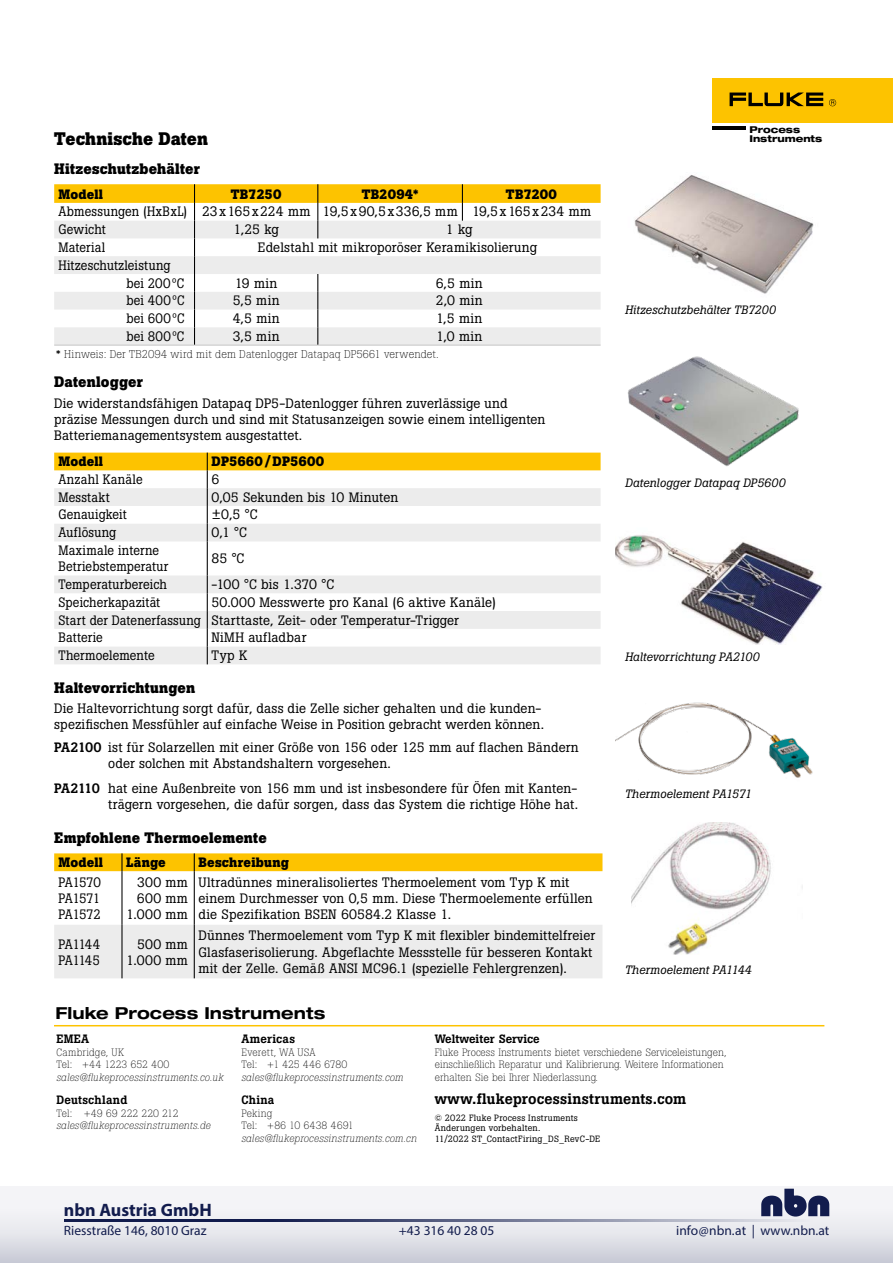
<style>
.page{position:relative;width:893px;height:1263px;background:#fff}
.page>*{position:absolute;margin:0;border:0;box-sizing:border-box;transform-origin:0 0}
.t1{font:700 18px "Boton Pro";letter-spacing:.005em;color:#000}
.t2{font:700 18px "Myriad Pro";color:#121c4d}
.t3{font:700 expanded 16.5px "Helvetica Neue LT Std";letter-spacing:.005em;color:#000}
.t4{font:700 15px "Boton Pro";letter-spacing:.01em;color:#000}
.t5{font:500 15px "Boton Pro";letter-spacing:.01em;color:#000}
.t6{font:13.5px/16.2px "Boton Pro";letter-spacing:.01em;color:#000}
.t7{font:13.5px/16.2px "Boton Pro";letter-spacing:.01em;color:#000;scale:.95 1}
.t8{font:700 13.5px "Boton Pro";letter-spacing:.015em;color:#000}
.t9{font:13.5px "Myriad Pro";color:#121c4d}
.t10{font:13.5px/16.2px "Boton Pro";letter-spacing:.03em;color:#000;text-align:right}
.t11{font:13.5px "Boton Pro";letter-spacing:-.01em;color:#000}
.t12{font:13.5px "Boton Pro";letter-spacing:.03em;color:#000;scale:.95 1}
.t13{font:13.5px/16.2px "Boton Pro";letter-spacing:-.045em;color:#000;scale:.95 1}
.t14{font:italic 12px "Boton Pro";letter-spacing:.005em;color:#000}
.t15{font:500 12px "Boton Pro";letter-spacing:.015em;color:#000}
.t16{font:300 11.25px "Boton Pro";letter-spacing:.005em;color:#000}
.t17{font:300 10.5px/12.6px "Boton Pro";color:#000}
.t18{font:italic 300 10.5px "Boton Pro";letter-spacing:.025em;color:#000}
.t19{font:800 expanded 9.45px/8.7px "Helvetica Neue LT Std";letter-spacing:-.005em;color:#000}
.t20{font:9px/10.8px "Boton Pro";letter-spacing:.025em;color:#000}
.s1{font-weight:400}
.s2{font-weight:500}
</style>
<div class="page">
<img style="left:615px;top:702px;width:198px;height:76px">
<svg style="left:54px;top:184px;width:547px;height:161px"></svg>
<hr style="left:54px;top:345px;width:141px;height:1px;background:#c5c6c6">
<hr style="left:195px;top:345px;width:123px;height:1px;background:#c5c6c6">
<hr style="left:318px;top:345px;width:144px;height:1px;background:#c5c6c6">
<hr style="left:462px;top:345px;width:139px;height:1px;background:#c5c6c6">
<svg style="left:54px;top:541px;width:547px;height:123px"></svg>
<svg style="left:54px;top:453px;width:547px;height:88px"></svg>
<hr style="left:207px;top:541px;width:1px;height:34px;background:#000">
<svg style="left:207px;top:575px;width:1px;height:89px"></svg>
<div style="left:54px;top:925px;width:548px;height:53px;background:#ececec"></div>
<div style="left:54px;top:853px;width:548px;height:18px;background:#fdc300"></div>
<hr style="left:121px;top:871px;width:2px;height:54px;background:#000">
<hr style="left:194px;top:871px;width:1px;height:54px;background:#000">
<hr style="left:121px;top:925px;width:2px;height:53px;background:#000">
<hr style="left:194px;top:925px;width:1px;height:53px;background:#000">
<img style="left:615px;top:535px;width:208px;height:110px">
<img style="left:634px;top:175px;width:180px;height:119px">
<img style="left:632px;top:822px;width:171px;height:132px">
<img style="left:628px;top:356px;width:171px;height:111px">
<hr style="left:54px;top:1025px;width:770px;height:1px;background:#fdc300">
<hr style="left:713px;top:127px;width:33px;height:3px;background:#000">
<div style="left:712px;top:79px;width:181px;height:44px;background:#fdc300"></div>
<svg style="left:730px;top:93px;width:93px;height:13px"></svg>
<svg style="left:829px;top:99px;width:7px;height:7px"></svg>
<div style="left:0;top:1186px;width:893px;height:77px;background:linear-gradient(to bottom,#fefdfe,#d0d2db)"></div>
<img style="left:65px;top:1220px;width:747px;height:1px">
<svg style="left:761px;top:1189px;width:68px;height:27px"></svg>
<h1 class="t1" style="left:54px;top:127px;width:155px">Technische Daten</h1>
<p class="t4" style="left:54px;top:159px;width:147px">Hitzeschutzbehälter</p>
<p class="t8" style="left:58px;top:185px;width:46px">Modell</p>
<p class="t8" style="left:231px;top:185px;width:52px">TB7250</p>
<p class="t8" style="left:362px;top:185px;width:58px">TB2094*</p>
<p class="t8" style="left:506px;top:185px;width:53px">TB7200</p>
<p class="t7" style="left:58px;top:203px;width:562px;line-height:17.9px">Abmessungen (HxBxL) 23x165x224 mm 19,5x90,5x336,5 mm 19,5x165x234 mm<br>Gewicht</p>
<p class="t6" style="left:234px;top:221px;width:47px">1,25 kg</p>
<p class="t6" style="left:446px;top:221px;width:28px">1 kg</p>
<p class="t7" style="left:58px;top:239px;width:51px">Material</p>
<p class="t6" style="left:258px;top:239px;width:281px">Edelstahl mit mikroporöser Keramikisolierung</p>
<p class="t7" style="left:126px;top:256px;width:62px;line-height:17.9px;text-indent:-68px">Hitzeschutzleistung bei 200ºC</p>
<p class="t6" style="left:235px;top:275px;width:44px">19 min</p>
<p class="t6" style="left:436px;top:275px;width:48px">6,5 min</p>
<p class="t7" style="left:126px;top:292px;width:63px">bei 400ºC</p>
<p class="t6" style="left:233px;top:292px;width:48px">5,5 min</p>
<p class="t6" style="left:436px;top:292px;width:48px">2,0 min</p>
<p class="t7" style="left:126px;top:310px;width:63px">bei 600ºC</p>
<p class="t6" style="left:233px;top:310px;width:48px">4,5 min</p>
<p class="t6" style="left:436px;top:310px;width:48px">1,5 min</p>
<p class="t7" style="left:126px;top:328px;width:62px">bei 800ºC</p>
<p class="t6" style="left:233px;top:328px;width:48px">3,5 min</p>
<p class="t6" style="left:436px;top:328px;width:48px">1,0 min</p>
<p class="t16" style="left:56px;top:347px;width:384px"><span class="s1">*</span> Hinweis: Der TB2094 wird mit dem Datenlogger Datapaq DP5661 verwendet.</p>
<p class="t4" style="left:54px;top:372px;width:90px">Datenlogger</p>
<p class="t6" style="left:54px;top:395px;width:493px">Die widerstandsfähigen Datapaq DP5-Datenlogger führen zuverlässige und präzise Messungen durch und sind mit Statusanzeigen sowie einem intelligenten<br>Batteriemanagementsystem ausgestattet.</p>
<p class="t8" style="left:58px;top:453px;width:46px">Modell</p>
<p class="t8" style="left:212px;top:453px;width:114px">DP5660/DP5600</p>
<p class="t12" style="left:58px;top:470px;width:90px">Anzahl Kanäle</p>
<p class="t6" style="left:212px;top:471px;width:9px">6</p>
<p class="t7" style="left:58px;top:489px;width:55px">Messtakt</p>
<p class="t6" style="left:212px;top:489px;width:188px">0,05 Sekunden bis 10 Minuten</p>
<p class="t7" style="left:58px;top:507px;width:73px">Genauigkeit</p>
<p class="t6" style="left:212px;top:507px;width:48px">±0,5 °C</p>
<p class="t7" style="left:58px;top:524px;width:62px">Auflösung</p>
<p class="t6" style="left:212px;top:524px;width:37px">0,1 °C</p>
<p class="t7" style="left:58px;top:542px;width:117px">Maximale interne<br>Betriebstemperatur</p>
<p class="t6" style="left:212px;top:550px;width:34px">85 °C</p>
<p class="t7" style="left:58px;top:576px;width:116px">Temperaturbereich</p>
<p class="t11" style="left:212px;top:575px;width:124px">-100 °C bis 1.370 °C</p>
<p class="t7" style="left:58px;top:594px;width:109px">Speicherkapazität</p>
<p class="t6" style="left:58px;top:593px;width:439px;line-height:17.9px;text-indent:153px">50.000 Messwerte pro Kanal (6 aktive Kanäle)<br>Start der Datenerfassung Starttaste, Zeit- oder Temperatur-Trigger<br>Batterie</p>
<p class="t10" style="left:212px;top:629px;width:96px">NiMH aufladbar</p>
<p class="t7" style="left:58px;top:647px;width:103px">Thermoelemente</p>
<p class="t6" style="left:212px;top:647px;width:37px">Typ K</p>
<p class="t4" style="left:54px;top:678px;width:142px">Haltevorrichtungen</p>
<p class="t6" style="left:54px;top:700px;width:491px">Die Haltevorrichtung sorgt dafür, dass die Zelle sicher gehalten und die kunden&shy;spezifischen Messfühler auf einfache Weise in Position gebracht werden können.</p>
<p class="t6" style="left:108px;top:739px;width:472px;text-indent:-54px"><span class="s2">PA2100</span> ist für Solarzellen mit einer Größe von 156 oder 125 mm auf flachen Bändern oder solchen mit Abstandshaltern vorgesehen.</p>
<p class="t6" style="left:54px;top:780px;width:525px;text-align:right"><span class="s2">PA2110</span> hat eine Außenbreite von 156 mm und ist insbesondere für Öfen mit Kanten&shy;trägern vorgesehen, die dafür sorgen, dass das System die richtige Höhe hat.</p>
<p class="t4" style="left:54px;top:828px;width:214px">Empfohlene Thermoelemente</p>
<p class="t8" style="left:58px;top:853px;width:46px">Modell</p>
<p class="t8" style="left:126px;top:853px;width:41px">Länge</p>
<p class="t8" style="left:199px;top:853px;width:92px">Beschreibung</p>
<p class="t7" style="left:58px;top:874px;width:46px;text-align:justify">PA1570<br>PA1571<br>PA1572</p>
<p class="t10" style="left:126px;top:874px;width:63px">300 mm<br>600 mm<br>1.000 mm</p>
<p class="t6" style="left:199px;top:874px;width:396px">Ultradünnes mineralisoliertes Thermoelement vom Typ K mit einem Durchmesser von 0,5 mm. Diese Thermoelemente erfüllen die Spezifikation BSEN 60584.2 Klasse 1.</p>
<p class="t13" style="left:58px;top:936px;width:46px">PA1144<br>PA1145</p>
<p class="t10" style="left:126px;top:936px;width:63px">500 mm<br>1.000 mm</p>
<p class="t6" style="left:199px;top:928px;width:398px">Dünnes Thermoelement vom Typ K mit flexibler bindemittelfreier<br>Glasfaserisolierung. Abgeflachte Messstelle für besseren Kontakt mit der Zelle. Gemäß ANSI MC96.1 (spezielle Fehlergrenzen).</p>
<p class="t19" style="left:749px;top:125px;width:75px">Process<br>Instruments</p>
<p class="t14" style="left:625px;top:302px;width:152px">Hitzeschutzbehälter TB7200</p>
<p class="t14" style="left:625px;top:475px;width:162px">Datenlogger Datapaq DP5600</p>
<p class="t14" style="left:625px;top:649px;width:136px">Haltevorrichtung PA2100</p>
<p class="t14" style="left:625px;top:786px;width:128px">Thermoelement PA1571</p>
<p class="t14" style="left:625px;top:962px;width:128px">Thermoelement PA1144</p>
<p class="t3" style="left:56px;top:1003px;width:271px">Fluke Process Instruments</p>
<p class="t15" style="left:56px;top:1031px;width:34px">EMEA</p>
<p class="t17" style="left:56px;top:1046px;width:115px">Cambridge, UK<br>Tel: +44 1223 652 400</p>
<p class="t18" style="left:56px;top:1070px;width:169px">sales@flukeprocessinstruments.co.uk</p>
<p class="t15" style="left:56px;top:1092px;width:73px">Deutschland</p>
<p class="t17" style="left:56px;top:1107px;width:124px">Tel: +49 69 222 220 212</p>
<p class="t18" style="left:56px;top:1119px;width:156px">sales@flukeprocessinstruments.de</p>
<p class="t15" style="left:241px;top:1031px;width:55px">Americas</p>
<p class="t17" style="left:241px;top:1046px;width:108px">Everett, WA USA<br>Tel: +1 425 446 6780</p>
<p class="t18" style="left:241px;top:1070px;width:163px">sales@flukeprocessinstruments.com</p>
<p class="t15" style="left:241px;top:1092px;width:35px">China</p>
<p class="t17" style="left:241px;top:1107px;width:114px">Peking<br>Tel: +86 10 6438 4691</p>
<p class="t18" style="left:241px;top:1131px;width:177px">sales@flukeprocessinstruments.com.cn</p>
<p class="t15" style="left:435px;top:1031px;width:106px">Weltweiter Service</p>
<p class="t17" style="left:435px;top:1046px;width:293px">Fluke Process Instruments bietet verschiedene Serviceleistungen, einschließlich Reparatur und Kalibrierung. Weitere Informationen erhalten Sie bei Ihrer Niederlassung.</p>
<p class="t5" style="left:435px;top:1089px;width:253px">www.flukeprocessinstruments.com</p>
<p class="t20" style="left:435px;top:1112px;width:167px">© 2022 Fluke Process Instruments<br>Änderungen vorbehalten.<br>11/2022 ST_ContactFiring_DS_RevC-DE</p>
<h1 class="t2" style="left:64px;top:1203px;width:149px">nbn Austria GmbH</h1>
<p class="t9" style="left:64px;top:1225px;width:144px">Riesstraße 146, 8010 Graz</p>
<p class="t9" style="left:399px;top:1225px;width:97px">+43 316 40 28 05</p>
<p class="t9" style="left:676px;top:1225px;width:154px">info @ nbn. at | www.nbn.at</p>
</div>
